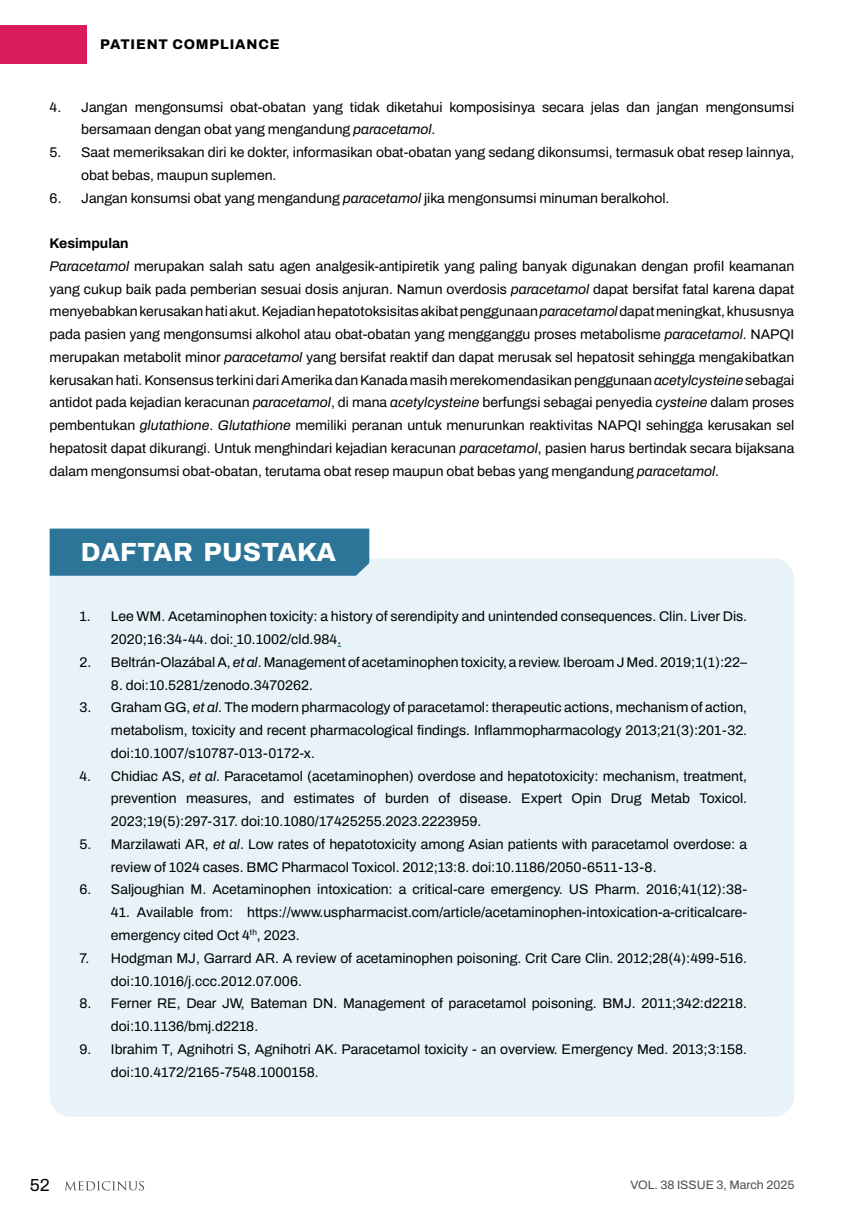
<style>
.page{position:relative;width:844px;height:1216px;background:#fff}
.page>*{position:absolute;margin:0;border:0;box-sizing:border-box;transform-origin:0 0}
.t1{font:800 26.25px "Archivo";letter-spacing:.01em;color:#fff}
.t2{font:600 17.5px "Archivo";color:#000}
.t3{font:600 14px/22.8px "Archivo";color:#000}
.t4{font:800 14px "Archivo";letter-spacing:.06em;color:#000}
.t5{font:600 12.25px "Archivo";color:#4d4d4f}
.s1{font-weight:400;font-style:italic}
.s2{font-weight:700}
</style>
<div class="page">
<svg style="left:65px;top:1181px;width:79px;height:9px"></svg>
<div style="left:50px;top:558px;width:744px;height:558px;background:#e7f3f8;border-radius:21px"></div>
<div style="left:50px;top:528px;width:319px;height:47px;background:#2c7599"></div>
<div style="left:0;top:25px;width:86px;height:39px;background:#da1c5c"></div>
<p class="t4" style="left:100px;top:34px;width:181px">PATIENT COMPLIANCE</p>
<p class="t3" style="left:81px;top:95px;width:714px;text-indent:-32px">4. Jangan mengonsumsi obat-obatan yang tidak diketahui komposisinya secara jelas dan jangan mengonsumsi bersamaan dengan obat yang mengandung <span class="s1">paracetamol</span>.</p>
<p class="t3" style="left:81px;top:141px;width:714px;text-indent:-32px">5. Saat memeriksakan diri ke dokter, informasikan obat-obatan yang sedang dikonsumsi, termasuk obat resep lainnya, obat bebas, maupun suplemen.</p>
<p class="t3" style="left:50px;top:186px;width:621px">6. Jangan konsumsi obat yang mengandung <span class="s1">paracetamol</span> jika mengonsumsi minuman beralkohol.</p>
<p class="t3" style="left:50px;top:232px;width:746px"><span class="s2">Kesimpulan<br></span><span class="s1">Paracetamol</span> merupakan salah satu agen analgesik-antipiretik yang paling banyak digunakan dengan profil keamanan yang cukup baik pada pemberian sesuai dosis anjuran. Namun overdosis <span class="s1">paracetamol</span> dapat bersifat fatal karena dapat menyebabkan kerusakan hati akut. Kejadian hepatotoksisitas akibat penggunaan <span class="s1">paracetamol</span> dapat meningkat, khususnya pada pasien yang mengonsumsi alkohol atau obat-obatan yang mengganggu proses metabolisme <span class="s1">paracetamol</span>. NAPQI merupakan metabolit minor <span class="s1">paracetamol</span> yang bersifat reaktif dan dapat merusak sel hepatosit sehingga mengakibatkan kerusakan hati. Konsensus terkini dari Amerika dan Kanada masih merekomendasikan penggunaan <span class="s1">acetylcysteine</span> sebagai antidot pada kejadian keracunan <span class="s1">paracetamol</span>, di mana <span class="s1">acetylcysteine</span> berfungsi sebagai penyedia <span class="s1">cysteine</span> dalam proses pembentukan <span class="s1">glutathione</span>. <span class="s1">Glutathione</span> memiliki peranan untuk menurunkan reaktivitas NAPQI sehingga kerusakan sel hepatosit dapat dikurangi. Untuk menghindari kejadian keracunan <span class="s1">paracetamol</span>, pasien harus bertindak secara bijaksana dalam mengonsumsi obat-obatan, terutama obat resep maupun obat bebas yang mengandung <span class="s1">paracetamol</span>.</p>
<h1 class="t1" style="left:81px;top:532px;width:256px">DAFTAR PUSTAKA</h1>
<p class="t3" style="left:111px;top:605px;width:637px;text-indent:-32px">1. Lee WM. Acetaminophen toxicity: a history of serendipity and unintended consequences. Clin. Liver Dis.<br>2020;16:34-44. doi: 10.1002/cld.984.</p>
<p class="t3" style="left:79px;top:650px;width:669px">2. Beltrán-Olazábal A, <span class="s1">et al</span>. Management of acetaminophen toxicity, a review. Iberoam J Med. 2019;1(1):22–</p>
<p class="t3" style="left:111px;top:673px;width:203px">8. doi:10.5281/zenodo.3470262.</p>
<p class="t3" style="left:111px;top:696px;width:637px;text-align:justify;text-indent:-32px">3. Graham GG, <span class="s1">et al</span>. The modern pharmacology of paracetamol: therapeutic actions, mechanism of action, metabolism, toxicity and recent pharmacological findings. Inflammopharmacology 2013;21(3):201-32. doi:10.1007/s10787-013-0172-x.</p>
<p class="t3" style="left:111px;top:764px;width:637px;text-align:justify;text-indent:-32px">4. Chidiac AS, <span class="s1">et al</span>. Paracetamol (acetaminophen) overdose and hepatotoxicity: mechanism, treatment, prevention measures, and estimates of burden of disease. Expert Opin Drug Metab Toxicol.<br>2023;19(5):297-317. doi:10.1080/17425255.2023.2223959.</p>
<p class="t3" style="left:111px;top:832px;width:637px;text-indent:-32px">5. Marzilawati AR, <span class="s1">et al</span>. Low rates of hepatotoxicity among Asian patients with paracetamol overdose: a review of 1024 cases. BMC Pharmacol Toxicol. 2012;13:8. doi:10.1186/2050-6511-13-8.</p>
<p class="t3" style="left:79px;top:878px;width:669px">6. Saljoughian M. Acetaminophen intoxication: a critical-care emergency. US Pharm. 2016;41(12):38-</p>
<p class="t3" style="left:111px;top:901px;width:637px">41. Available from: https://www.uspharmacist.com/article/acetaminophen-intoxication-a-criticalcare&shy;emergency cited Oct 4<sup>th</sup>, 2023.</p>
<p class="t3" style="left:111px;top:946px;width:637px;text-indent:-31px">7. Hodgman MJ, Garrard AR. A review of acetaminophen poisoning. Crit Care Clin. 2012;28(4):499-516. doi:10.1016/j.ccc.2012.07.006.</p>
<p class="t3" style="left:111px;top:992px;width:637px;text-indent:-32px">8. Ferner RE, Dear JW, Bateman DN. Management of paracetamol poisoning. BMJ. 2011;342:d2218. doi:10.1136/bmj.d2218.</p>
<p class="t3" style="left:111px;top:1037px;width:637px;text-indent:-32px">9. Ibrahim T, Agnihotri S, Agnihotri AK. Paracetamol toxicity - an overview. Emergency Med. 2013;3:158. doi:10.4172/2165-7548.1000158.</p>
<p class="t2" style="left:30px;top:1171px;width:21px">52</p>
<p class="t5" style="left:630px;top:1175px;width:165px">VOL. 38 ISSUE 3, March 2025</p>
</div>
